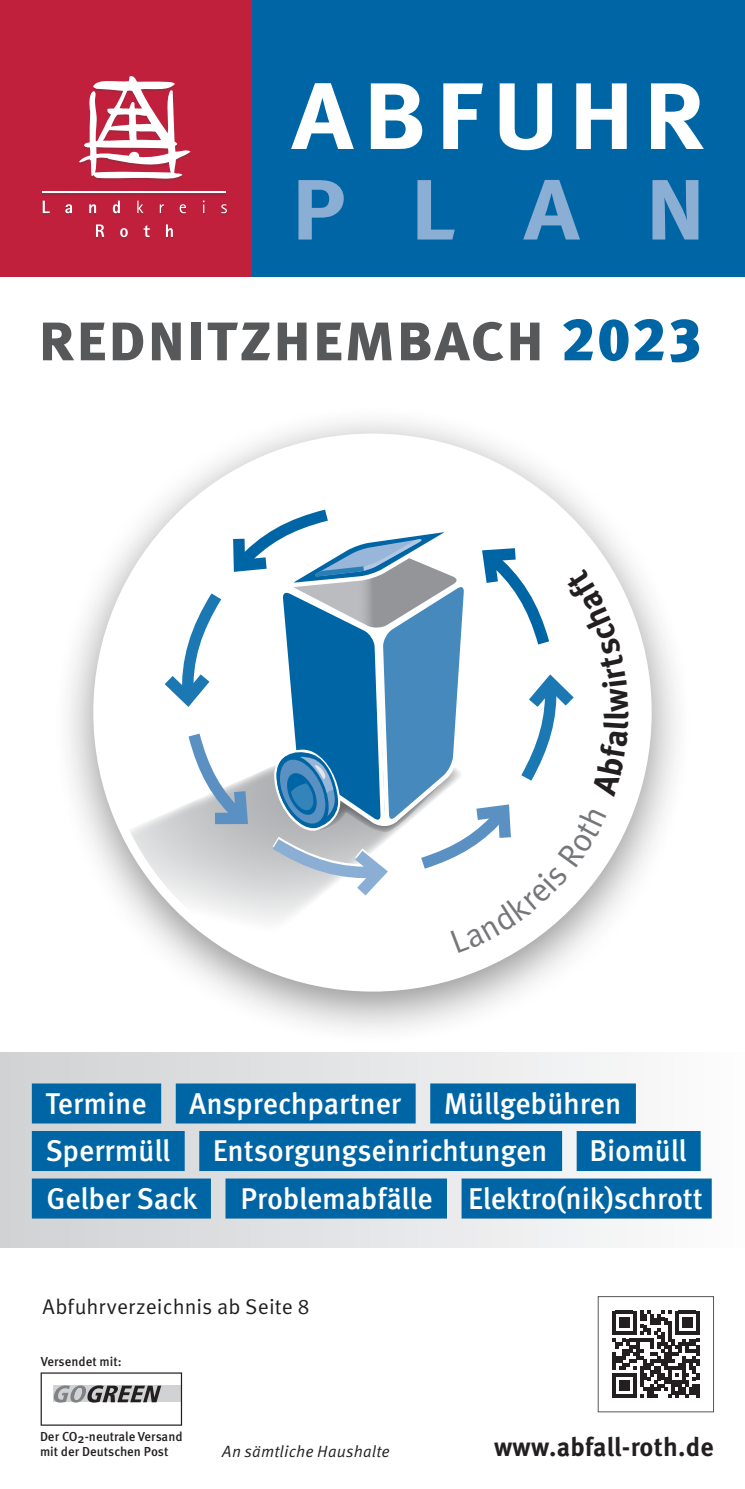
<style>
.page{position:relative;width:745px;height:1489px;background:#fff}
.page>*{position:absolute;margin:0;border:0;box-sizing:border-box;transform-origin:0 0}
.t1{font:700 94.25px "Meta OT";letter-spacing:.08em;color:#fff;scale:1.11 1}
.t2{font:700 85.5px "Meta OT";color:#8baed4;scale:1.11 1}
.t3{font:700 68.75px "Meta OT";letter-spacing:-.01em;color:#57585a}
.t4{font:500 30px "Meta OT";letter-spacing:-.01em;color:#fff}
.t5{font:700 26.25px "Meta OT";letter-spacing:.01em;color:#231f20}
.t6{font:21.25px "Meta OT";letter-spacing:.005em;color:#231f20}
.t7{font:italic 16.25px "Meta OT";letter-spacing:.01em;color:#231f20}
.t8{font:500 13px/15.8px "Meta OT";color:#231f20}
.s1{font-weight:900;font-size:60px;color:#0065a4}
</style>
<div class="page">
<svg style="left:612px;top:1310px;width:87px;height:87px"></svg>
<div style="left:597px;top:1296px;width:116px;height:115px;border:1px solid #57585a"></div>
<svg style="left:41px;top:1372px;width:141px;height:53px"></svg>
<svg style="left:0;top:1052px;width:712px;height:195px"></svg>
<div style="left:252px;top:0;width:492px;height:276px;background:#0065a4"></div>
<div style="left:0;top:0;width:252px;height:276px;background:#c0203b"></div>
<hr style="left:42px;top:194px;width:184px;height:1px;background:#9f283f">
<svg style="left:42px;top:201px;width:8px;height:14px"></svg>
<svg style="left:65px;top:204px;width:7px;height:11px"></svg>
<svg style="left:89px;top:204px;width:7px;height:11px"></svg>
<svg style="left:113px;top:201px;width:7px;height:14px"></svg>
<svg style="left:137px;top:201px;width:6px;height:14px"></svg>
<svg style="left:160px;top:204px;width:4px;height:11px"></svg>
<svg style="left:179px;top:204px;width:7px;height:11px"></svg>
<svg style="left:203px;top:201px;width:2px;height:14px"></svg>
<svg style="left:221px;top:204px;width:6px;height:11px"></svg>
<svg style="left:96px;top:224px;width:8px;height:15px"></svg>
<svg style="left:120px;top:228px;width:8px;height:11px"></svg>
<svg style="left:143px;top:225px;width:7px;height:14px"></svg>
<svg style="left:166px;top:224px;width:7px;height:15px"></svg>
<svg style="left:79px;top:76px;width:111px;height:105px"></svg>
<hr style="left:43px;top:191px;width:182px;height:2px;background:#fff">
<div style="left:51px;top:404px;width:642px;height:642px;background:#231f20;opacity:.5"></div>
<div style="left:98px;top:438px;width:548px;height:548px;background:#fff;border-radius:50%"></div>
<svg style="left:112px;top:800px;width:40px;height:135px"></svg>
<div style="left:32px;top:1083px;width:129px;height:40px;background:#0065a4"></div>
<div style="left:176px;top:1083px;width:239px;height:40px;background:#0065a4"></div>
<div style="left:430px;top:1083px;width:205px;height:40px;background:#0065a4"></div>
<div style="left:32px;top:1130px;width:152px;height:40px;background:#0065a4"></div>
<div style="left:199px;top:1130px;width:362px;height:40px;background:#0065a4"></div>
<div style="left:576px;top:1130px;width:124px;height:40px;background:#0065a4"></div>
<div style="left:32px;top:1178px;width:179px;height:40px;background:#0065a4"></div>
<div style="left:225px;top:1178px;width:221px;height:40px;background:#0065a4"></div>
<div style="left:461px;top:1178px;width:250px;height:40px;background:#0065a4"></div>
<svg style="left:152px;top:501px;width:476px;height:452px"></svg>
<p class="t1" style="left:291px;top:57px;width:374px">ABFUHR</p>
<p class="t2" style="left:291px;top:156px;width:374px">PLAN</p>
<p class="t3" style="left:37px;top:293px;width:665px">rednitzhembach <span class="s1">2023</span></p>
<p class="t4" style="left:45px;top:1084px;width:103px">Termine</p>
<p class="t4" style="left:189px;top:1084px;width:213px">Ansprechpartner</p>
<p class="t4" style="left:443px;top:1084px;width:179px">Müllgebühren</p>
<p class="t4" style="left:45px;top:1131px;width:127px">Sperrmüll</p>
<p class="t4" style="left:213px;top:1131px;width:336px">Entsorgungseinrichtungen</p>
<p class="t4" style="left:589px;top:1131px;width:99px">Biomüll</p>
<p class="t4" style="left:46px;top:1179px;width:152px">Gelber Sack</p>
<p class="t4" style="left:240px;top:1179px;width:463px">Problemabfälle Elektro(nik)schrott</p>
<p class="t6" style="left:42px;top:1293px;width:269px">Abfuhrverzeichnis ab Seite 8</p>
<p class="t8" style="left:41px;top:1353px;width:82px">Versendet mit:</p>
<p class="t8" style="left:40px;top:1428px;width:144px">Der CO2-neutrale Versand mit der Deutschen Post</p>
<p class="t7" style="left:222px;top:1441px;width:169px">An sämtliche Haushalte</p>
<p class="t5" style="left:493px;top:1430px;width:221px">www.abfall-roth.de</p>
</div>
